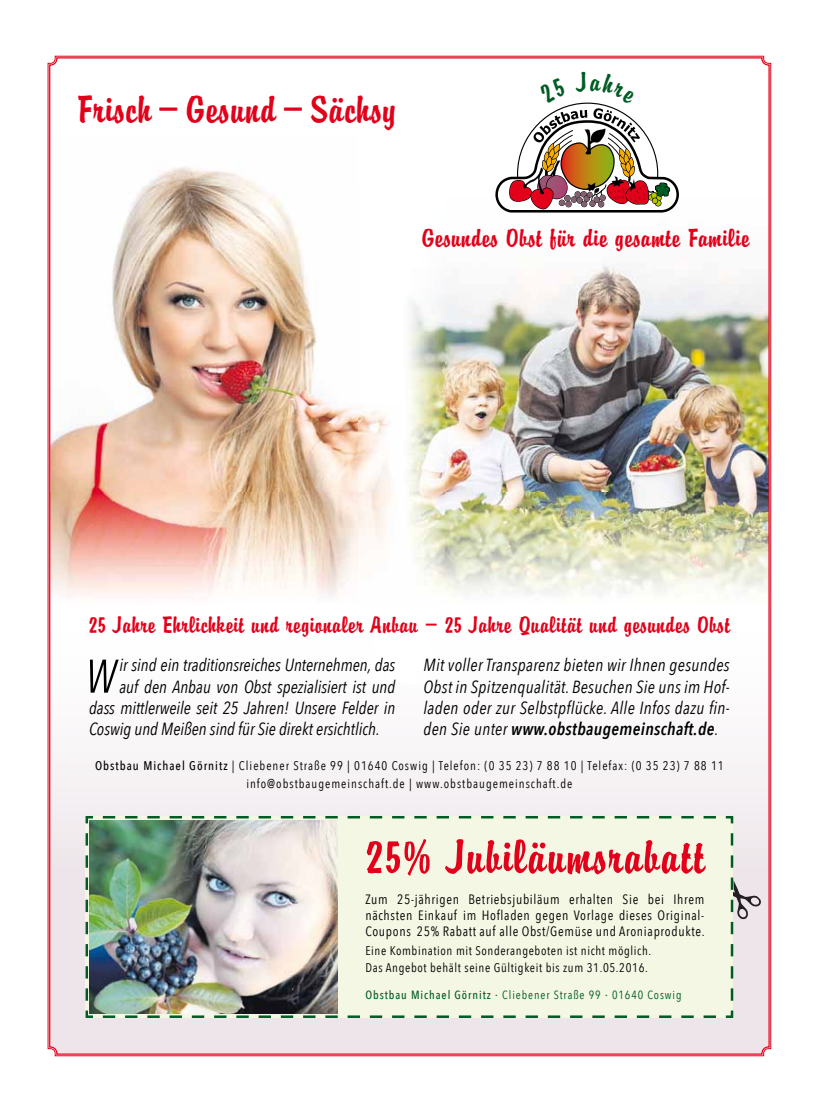
<style>
.page{position:relative;width:833px;height:1117px;background:#fff}
.page>*{position:absolute;margin:0;border:0;box-sizing:border-box;transform-origin:0 0}
.t1{font:51.38px "Brody EF";letter-spacing:.03em;color:#e2001a}
.t2{font:41.38px "Brody EF";letter-spacing:.02em;color:#e2001a}
.t3{font:27.5px "Brody EF";letter-spacing:.02em;color:#e2001a}
.t4{font:25px "Brody EF";letter-spacing:.02em;color:#e2001a}
.t5{font:italic 17.5px/21px "Avenir Next Condensed";color:#000;text-align:justify}
.t6{font:13.5px/16.2px "Avenir Next Condensed";letter-spacing:.05em;color:#000;text-align:justify}
.t7{font:12.5px/17.8px "Avenir Next Condensed";letter-spacing:.07em;color:#000;text-align:center}
.t8{font:12.5px/16.5px "Avenir Next Condensed";letter-spacing:.05em;color:#000}
.t9{font:11.88px "Avenir Next Condensed";letter-spacing:.08em;color:#005c24}
.s1{font-weight:600}
.s2{font-weight:500}
.s3{font-family:"Frutiger"}
</style>
<div class="page">
<img style="left:48px;top:57px;width:722px;height:998px">
<svg style="left:487px;top:71px;width:201px;height:141px"></svg>
<h2 class="t2" style="left:77px;top:87px;width:320px">Frisch – Gesund – Sächsy</h2>
<h3 class="t3" style="left:421px;top:222px;width:329px">Gesundes Obst für die gesamte Familie</h3>
<h3 class="t4" style="left:89px;top:611px;width:643px">25 Jahre Ehrlichkeit und regionaler Anbau – 25 Jahre Qualität und gesundes Obst</h3>
<p class="t5" style="left:119px;top:654px;width:277px">ir sind ein traditionsreiches Unternehmen, das</p>
<p class="t5" style="left:119px;top:675px;width:277px">auf den Anbau von Obst spezialisiert ist und</p>
<p class="t5" style="left:89px;top:696px;width:308px">dass mittlerweile seit 25 Jahren! Unsere Felder in</p>
<p class="t5" style="left:89px;top:717px;width:292px">Coswig und Meißen sind für Sie direkt ersichtlich.</p>
<p class="t5" style="left:423px;top:654px;width:308px">Mit voller Transparenz bieten wir Ihnen gesundes Obst in Spitzenqualität. Besuchen Sie uns im Hof&shy;laden oder zur Selbstpflücke. Alle Infos dazu fin&shy;den Sie unter <span class="s1">www.obstbaugemeinschaft.de</span>.</p>
<p class="t7" style="left:95px;top:756px;width:630px"><span class="s2">Obstbau Michael Görnitz</span> | Cliebener Straße 99 | 01640 Coswig | Telefon: (0 35 23) 7 88 10 | Telefax: (0 35 23) 7 88 11 info@obstbaugemeinschaft.de | www.obstbaugemeinschaft.de</p>
<h1 class="t1" style="left:365px;top:828px;width:341px">25% Jubiläumsrabatt</h1>
<p class="t6" style="left:365px;top:889px;width:341px">Zum 25-jährigen Betriebsjubiläum erhalten Sie bei Ihrem nächsten Einkauf im Hofladen gegen Vorlage dieses Original-Coupons 25% Rabatt auf alle Obst/Gemüse und Aroniaprodukte.</p>
<p class="t8" style="left:365px;top:941px;width:287px">Eine Kombination mit Sonderangeboten ist nicht möglich.<br>Das Angebot behält seine Gültigkeit bis zum 31.05.2016.</p>
<p class="t9" style="left:365px;top:984px;width:318px"><span class="s2">Obstbau Michael Görnitz</span> <span class="s3">·</span> Cliebener Straße 99 <span class="s3">·</span> 01640 Coswig</p>
</div>
